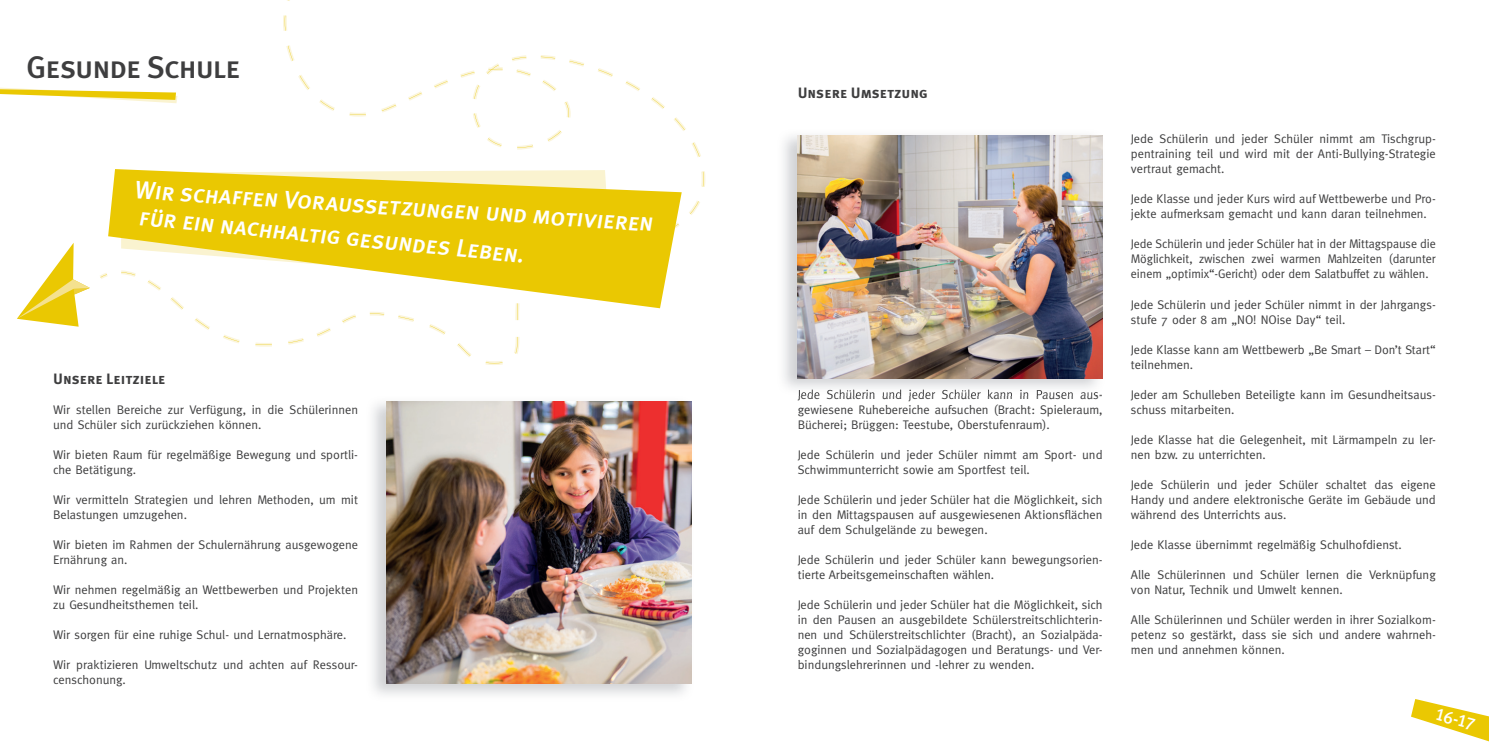
<style>
.page{position:relative;width:1489px;height:745px;background:#fff}
.page>*{position:absolute;margin:0;border:0;box-sizing:border-box;transform-origin:0 0}
.t1{font:31.25px "Meta Plus Medium Caps";letter-spacing:-.035em;color:#3e3e3f}
.t2{font:25px "Meta Plus Medium Caps";color:#fff}
.t3{font:17.5px "Meta Plus Medium Caps";color:#fff}
.t4{font:15px "Meta Plus Bold Caps";color:#3e3e3f}
.t5{font:12.5px/15px "Meta";color:#3e3e3f}
</style>
<div class="page">
<svg style="left:678px;top:119px;width:27px;height:96px"></svg>
<svg style="left:100px;top:0;width:578px;height:363px"></svg>
<svg style="left:108px;top:169px;width:573px;height:139px;fill:#eac802"></svg>
<img style="left:372px;top:401px;width:320px;height:294px">
<img style="left:386px;top:401px;width:305px;height:282px">
<svg style="left:1411px;top:699px;width:77px;height:42px"></svg>
<svg style="left:0;top:87px;width:177px;height:16px"></svg>
<img style="left:783px;top:135px;width:320px;height:260px">
<img style="left:797px;top:389px;width:304px;height:6px">
<img style="left:797px;top:135px;width:305px;height:243px">
<svg style="left:17px;top:243px;width:73px;height:83px"></svg>
<h1 class="t1" style="left:27px;top:49px;width:216px">Gesunde Schule</h1>
<h2 class="t2" style="left:135px;top:173px;width:521px;rotate:4deg">Wir schaffen Voraussetzungen und motivieren</h2>
<h2 class="t2" style="left:140px;top:200px;width:388px;rotate:6deg">für ein nachhaltig gesundes Leben.</h2>
<p class="t4" style="left:53px;top:369px;width:114px">Unsere Leitziele</p>
<p class="t5" style="left:53px;top:401px;width:306px">Wir stellen Bereiche zur Verfügung, in die Schülerinnen und Schüler sich zurückziehen können.</p>
<p class="t5" style="left:53px;top:446px;width:306px">Wir bieten Raum für regelmäßige Bewegung und sportli&shy;che Betätigung.</p>
<p class="t5" style="left:53px;top:491px;width:306px">Wir vermitteln Strategien und lehren Methoden, um mit<br>Belastungen umzugehen.</p>
<p class="t5" style="left:53px;top:536px;width:306px">Wir bieten im Rahmen der Schulernährung ausgewogene<br>Ernährung an.</p>
<p class="t5" style="left:53px;top:581px;width:306px">Wir nehmen regelmäßig an Wettbewerben und Projekten zu Gesundheitsthemen teil.</p>
<p class="t5" style="left:53px;top:626px;width:295px">Wir sorgen für eine ruhige Schul- und Lernatmosphäre.</p>
<p class="t5" style="left:53px;top:656px;width:306px">Wir praktizieren Umweltschutz und achten auf Ressour&shy;censchonung.</p>
<p class="t4" style="left:797px;top:84px;width:132px">Unsere Umsetzung</p>
<p class="t5" style="left:797px;top:386px;width:306px;text-align:justify">Jede Schülerin und jeder Schüler kann in Pausen aus&shy;gewiesene Ruhebereiche aufsuchen (Bracht: Spieleraum, Bücherei; Brüggen: Teestube, Oberstufenraum).</p>
<p class="t5" style="left:797px;top:446px;width:306px">Jede Schülerin und jeder Schüler nimmt am Sport- und<br>Schwimmunterricht sowie am Sportfest teil.</p>
<p class="t5" style="left:797px;top:491px;width:306px;text-align:justify">Jede Schülerin und jeder Schüler hat die Möglichkeit, sich in den Mittagspausen auf ausgewiesenen Aktionsflächen auf dem Schulgelände zu bewegen.</p>
<p class="t5" style="left:797px;top:551px;width:306px">Jede Schülerin und jeder Schüler kann bewegungsorien&shy;tierte Arbeitsgemeinschaften wählen.</p>
<p class="t5" style="left:797px;top:596px;width:306px;text-align:justify">Jede Schülerin und jeder Schüler hat die Möglichkeit, sich in den Pausen an ausgebildete Schülerstreitschlichterin&shy;nen und Schülerstreitschlichter (Bracht), an Sozialpäda&shy;goginnen und Sozialpädagogen und Beratungs- und Ver&shy;bindungslehrerinnen und -lehrer zu wenden.</p>
<p class="t5" style="left:1130px;top:131px;width:306px;text-align:justify">Jede Schülerin und jeder Schüler nimmt am Tischgrup&shy;pentraining teil und wird mit der Anti-Bullying-Strategie vertraut gemacht.</p>
<p class="t5" style="left:1130px;top:191px;width:306px">Jede Klasse und jeder Kurs wird auf Wettbewerbe und Pro&shy;jekte aufmerksam gemacht und kann daran teilnehmen.</p>
<p class="t5" style="left:1130px;top:236px;width:306px;text-align:justify">Jede Schülerin und jeder Schüler hat in der Mittagspause die Möglichkeit, zwischen zwei warmen Mahlzeiten (darunter einem „optimix“-Gericht) oder dem Salatbuffet zu wählen.</p>
<p class="t5" style="left:1130px;top:296px;width:306px">Jede Schülerin und jeder Schüler nimmt in der Jahrgangs&shy;stufe 7 oder 8 am „NO! NOise Day“ teil.</p>
<p class="t5" style="left:1130px;top:341px;width:306px">Jede Klasse kann am Wettbewerb „Be Smart – Don’t Start“ teilnehmen.</p>
<p class="t5" style="left:1130px;top:386px;width:306px">Jeder am Schulleben Beteiligte kann im Gesundheitsaus&shy;schuss mitarbeiten.</p>
<p class="t5" style="left:1130px;top:431px;width:306px">Jede Klasse hat die Gelegenheit, mit Lärmampeln zu ler&shy;nen bzw. zu unterrichten.</p>
<p class="t5" style="left:1130px;top:476px;width:306px;text-align:justify">Jede Schülerin und jeder Schüler schaltet das eigene Handy und andere elektronische Geräte im Gebäude und während des Unterrichts aus.</p>
<p class="t5" style="left:1130px;top:536px;width:272px">Jede Klasse übernimmt regelmäßig Schulhofdienst.</p>
<p class="t5" style="left:1130px;top:566px;width:306px">Alle Schülerinnen und Schüler lernen die Verknüpfung von Natur, Technik und Umwelt kennen.</p>
<p class="t5" style="left:1130px;top:611px;width:306px;text-align:justify">Alle Schülerinnen und Schüler werden in ihrer Sozialkom&shy;petenz so gestärkt, dass sie sich und andere wahrneh&shy;men und annehmen können.</p>
<h3 class="t3" style="left:1438px;top:703px;width:42px;rotate:16deg">16-17</h3>
</div>
